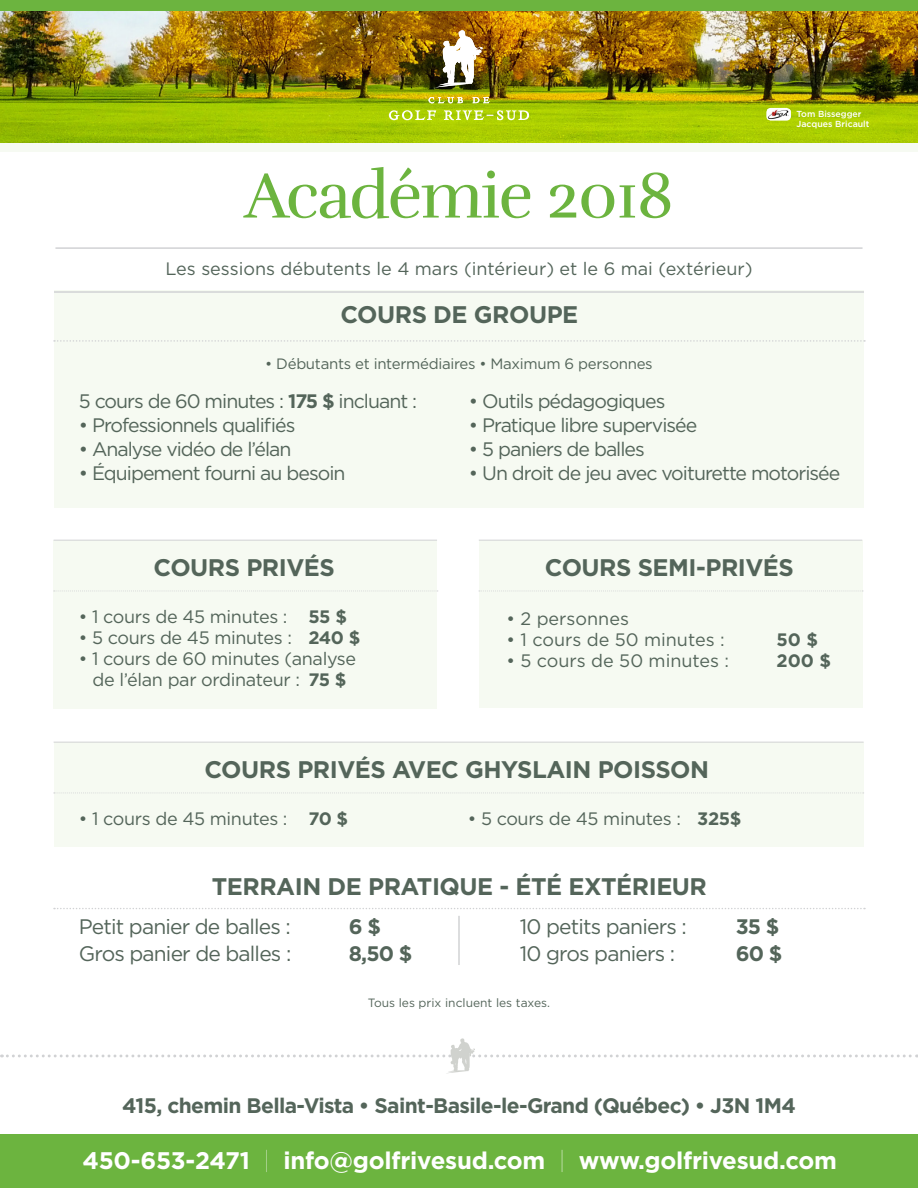
<style>
.page{position:relative;width:918px;height:1188px;background:#fff}
.page>*{position:absolute;margin:0;border:0;box-sizing:border-box;transform-origin:0 0}
.t1{font:66px "Rufina";letter-spacing:-.03em;color:#6cb43f}
.t2{font:700 24px "Gotham";letter-spacing:-.02em;color:#54655a}
.t3{font:700 24px "Gotham";letter-spacing:-.01em;color:#fff}
.t4{font:700 21px "Gotham";letter-spacing:-.03em;color:#54655a}
.t5{font:21px "Gotham";letter-spacing:-.04em;color:#54655a}
.t6{font:19.5px "Gotham";letter-spacing:-.05em;color:#54655a}
.t7{font:18px/21px "Gotham";letter-spacing:-.02em;color:#54655a;text-align:center}
.t8{font:18px "Gotham";color:#54655a}
.t9{font:700 18px "Gotham";color:#54655a}
.t10{font:15px "Gotham";letter-spacing:-.02em;color:#54655a}
.t11{font:12px "Gotham";color:#54655a}
.t12{font:500 8.7px "Gotham";color:#fff}
.s1{font-weight:700}
.s2{font-weight:100}
</style>
<div class="page">
<div style="left:0;top:0;width:918px;height:152px;background:#f6faf2"></div>
<img style="left:0;top:10px;width:918px;height:133px">
<div style="left:54px;top:743px;width:810px;height:104px;background:#f6faf2"></div>
<div style="left:0;top:0;width:918px;height:10px;background:#6cb43f"></div>
<div style="left:0;top:1134px;width:918px;height:54px;background:#6cb43f"></div>
<svg style="left:1px;top:1038px;width:917px;height:35px"></svg>
<div style="left:54px;top:541px;width:383px;height:168px;background:#f6faf2"></div>
<hr style="left:54px;top:540px;width:383px;height:1px;background:#d1d2d4">
<svg style="left:54px;top:591px;width:384px;height:1px"></svg>
<div style="left:479px;top:541px;width:383px;height:167px;background:#f6faf2"></div>
<hr style="left:479px;top:540px;width:383px;height:1px;background:#d1d2d4">
<svg style="left:479px;top:591px;width:384px;height:1px"></svg>
<div style="left:54px;top:290px;width:810px;height:218px;background:#f6faf2"></div>
<hr style="left:54px;top:291px;width:810px;height:2px;background:#d1d2d4">
<svg style="left:54px;top:340px;width:811px;height:2px"></svg>
<svg style="left:54px;top:908px;width:811px;height:1px"></svg>
<hr style="left:55px;top:247px;width:808px;height:2px;background:#d1d2d4">
<hr style="left:458px;top:916px;width:2px;height:49px;background:#d1d2d4">
<svg style="left:429px;top:97px;width:34px;height:6px"></svg>
<svg style="left:472px;top:97px;width:18px;height:6px"></svg>
<svg style="left:389px;top:110px;width:47px;height:10px"></svg>
<svg style="left:444px;top:110px;width:85px;height:10px"></svg>
<svg style="left:435px;top:30px;width:48px;height:58px"></svg>
<div style="left:766px;top:108px;width:25px;height:13px;background:#fff;border-radius:5px"></div>
<img style="left:767px;top:109px;width:24px;height:10px">
<hr style="left:54px;top:742px;width:810px;height:1px;background:#d1d2d4">
<svg style="left:54px;top:792px;width:810px;height:1px"></svg>
<p class="t1" style="left:244px;top:156px;width:432px">Académie 2018</p>
<p class="t8" style="left:165px;top:257px;width:589px">Les sessions débutents le 4 mars (intérieur) et le 6 mai (extérieur)</p>
<p class="t2" style="left:341px;top:298px;width:239px">COURS DE GROUPE</p>
<p class="t10" style="left:265px;top:354px;width:389px">• Débutants et intermédiaires • Maximum 6 personnes</p>
<p class="t12" style="left:797px;top:108px;width:66px">Tom Bissegger</p>
<p class="t12" style="left:797px;top:119px;width:74px">Jacques Bricault</p>
<p class="t6" style="left:79px;top:388px;width:340px">5 cours de 60 minutes : <span class="s1">175 $</span> incluant :</p>
<p class="t6" style="left:79px;top:412px;width:218px">• Professionnels qualifiés</p>
<p class="t6" style="left:79px;top:436px;width:214px">• Analyse vidéo de l’élan</p>
<p class="t6" style="left:79px;top:460px;width:268px">• Équipement fourni au besoin</p>
<p class="t6" style="left:469px;top:388px;width:198px">• Outils pédagogiques</p>
<p class="t6" style="left:469px;top:412px;width:230px">• Pratique libre supervisée</p>
<p class="t6" style="left:469px;top:436px;width:177px">• 5 paniers de balles</p>
<p class="t6" style="left:469px;top:460px;width:373px">• Un droit de jeu avec voiturette motorisée</p>
<p class="t2" style="left:154px;top:551px;width:183px">COURS PRIVÉS</p>
<p class="t2" style="left:545px;top:551px;width:251px">COURS SEMI-PRIVÉS</p>
<p class="t7" style="left:79px;top:606px;width:270px">• 1 cours de 45 minutes : <span class="s1">55 $</span></p>
<p class="t7" style="left:79px;top:627px;width:283px">• 5 cours de 45 minutes : <span class="s1">240 $</span></p>
<p class="t7" style="left:79px;top:648px;width:279px">• 1 cours de 60 minutes (analyse de l’élan par ordinateur : <span class="s1">75 $</span></p>
<p class="t8" style="left:507px;top:607px;width:124px">• 2 personnes</p>
<p class="t8" style="left:507px;top:628px;width:220px">• 1 cours de 50 minutes :</p>
<p class="t9" style="left:777px;top:628px;width:43px">50 $</p>
<p class="t8" style="left:507px;top:649px;width:224px">• 5 cours de 50 minutes :</p>
<p class="t9" style="left:777px;top:649px;width:56px">200 $</p>
<p class="t2" style="left:205px;top:753px;width:506px">COURS PRIVÉS AVEC GHYSLAIN POISSON</p>
<p class="t7" style="left:79px;top:808px;width:271px">• 1 cours de 45 minutes : <span class="s1">70 $</span></p>
<p class="t7" style="left:468px;top:808px;width:275px">• 5 cours de 45 minutes : <span class="s1">325$</span></p>
<p class="t2" style="left:212px;top:870px;width:497px">TERRAIN DE PRATIQUE - ÉTÉ EXTÉRIEUR</p>
<p class="t5" style="left:79px;top:913px;width:213px">Petit panier de balles :</p>
<p class="t4" style="left:349px;top:913px;width:34px">6 $</p>
<p class="t5" style="left:79px;top:940px;width:214px">Gros panier de balles :</p>
<p class="t4" style="left:349px;top:940px;width:65px">8,50 $</p>
<p class="t5" style="left:520px;top:913px;width:168px">10 petits paniers :</p>
<p class="t4" style="left:736px;top:913px;width:45px">35 $</p>
<p class="t5" style="left:520px;top:940px;width:157px">10 gros paniers :</p>
<p class="t4" style="left:736px;top:940px;width:48px">60 $</p>
<p class="t11" style="left:368px;top:995px;width:184px">Tous les prix incluent les taxes.</p>
<p class="t4" style="left:122px;top:1092px;width:675px">415, chemin Bella-Vista • Saint-Basile-le-Grand (Québec) • J3N 1M4</p>
<p class="t3" style="left:82px;top:1145px;width:756px">450-653-2471 <span class="s2">|</span> info@golfrivesud.com <span class="s2">|</span> www.golfrivesud.com</p>
</div>
